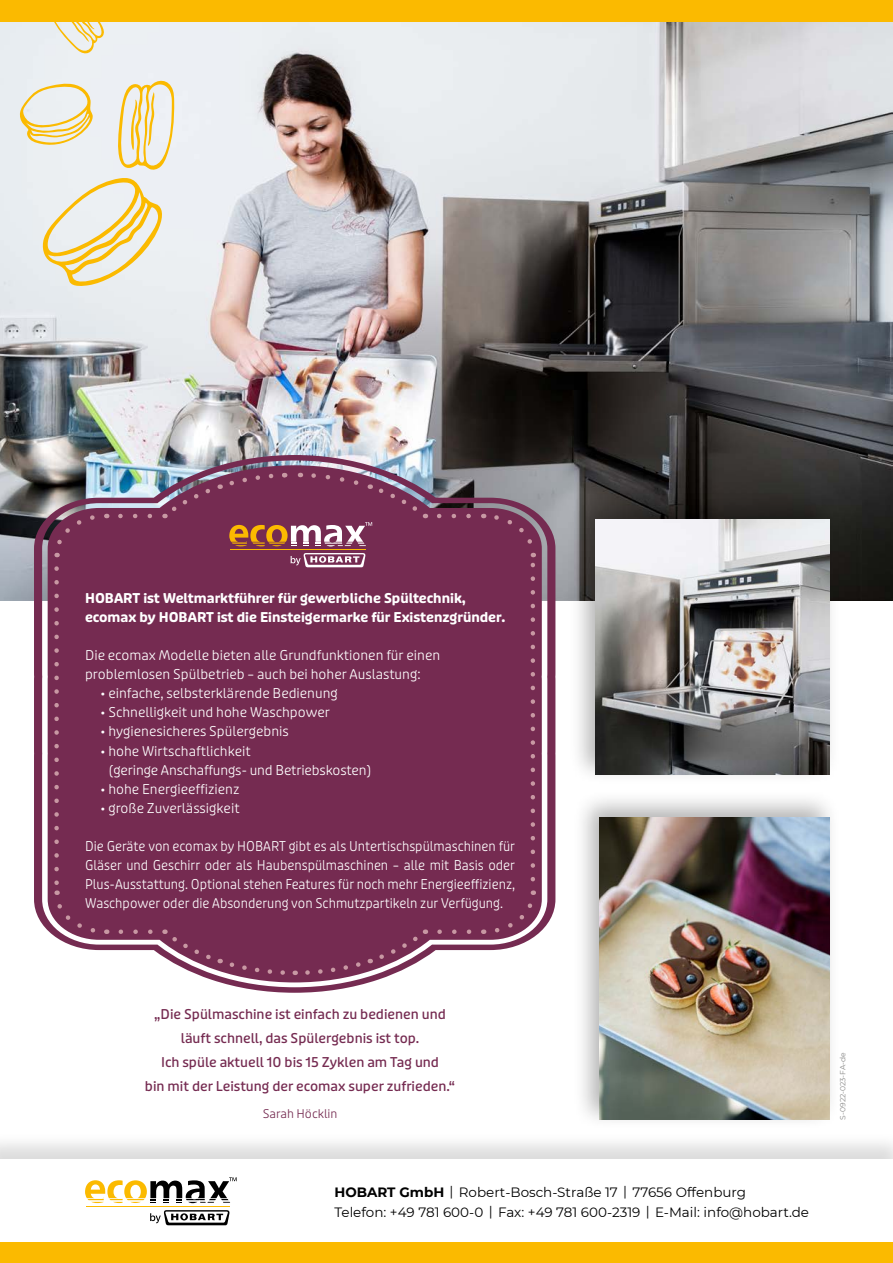
<style>
.page{position:relative;width:893px;height:1263px;background:#fff}
.page>*{position:absolute;margin:0;border:0;box-sizing:border-box;transform-origin:0 0}
.t1{font:300 13.5px/19px "Puffin Display Soft";color:#fff}
.t2{font:300 13.5px/19px "Puffin Display Soft";color:#fff;text-align:justify;scale:.94 1}
.t3{font:13.5px/24px "Puffin Display Soft Medm";color:#752b51;text-align:center}
.t4{font:13.5px/20.2px "Montserrat";color:#000}
.t5{font:700 13.5px/19px "Puffin Display Soft";color:#fff}
.t6{font:300 12px "Puffin Display Soft";color:#752b51}
.t7{font:7.5px "Montserrat";color:#878786}
.s1{font-weight:700}
</style>
<div class="page">
<img style="left:0;top:21px;width:893px;height:580px">
<svg style="left:34px;top:455px;width:521px;height:538px"></svg>
<svg style="left:48px;top:465px;width:494px;height:517px;fill:#752b51"></svg>
<svg style="left:114px;top:514px;width:36px;height:4px"></svg>
<svg style="left:121px;top:929px;width:36px;height:5px"></svg>
<svg style="left:440px;top:929px;width:36px;height:5px"></svg>
<svg style="left:432px;top:514px;width:37px;height:4px"></svg>
<svg style="left:163px;top:485px;width:51px;height:33px"></svg>
<svg style="left:52px;top:512px;width:46px;height:45px"></svg>
<div style="left:54px;top:568px;width:53px;height:368px;background:#752b51"></div>
<svg style="left:164px;top:929px;width:132px;height:48px"></svg>
<svg style="left:303px;top:929px;width:123px;height:48px"></svg>
<svg style="left:492px;top:890px;width:45px;height:45px"></svg>
<svg style="left:531px;top:553px;width:4px;height:326px"></svg>
<svg style="left:483px;top:511px;width:53px;height:36px"></svg>
<div style="left:0;top:1132px;width:893px;height:126px;background:#000;opacity:.14"></div>
<div style="left:0;top:1159px;width:893px;height:97px;background:#fff"></div>
<hr style="left:87px;top:1206px;width:143px;height:1px;background:#fbba00">
<svg style="left:150px;top:1210px;width:80px;height:15px"></svg>
<svg style="left:85px;top:1177px;width:152px;height:26px"></svg>
<hr style="left:231px;top:549px;width:135px;height:1px;background:#fbba00">
<svg style="left:291px;top:553px;width:75px;height:14px"></svg>
<svg style="left:220px;top:470px;width:206px;height:76px"></svg>
<svg style="left:19px;top:78px;width:155px;height:209px"></svg>
<svg style="left:49px;top:21px;width:56px;height:36px"></svg>
<div style="left:568px;top:491px;width:273px;height:294px;background:#000;opacity:.3"></div>
<img style="left:596px;top:519px;width:233px;height:255px">
<div style="left:0;top:0;width:893px;height:21px;background:#fbba00"></div>
<div style="left:0;top:1242px;width:893px;height:21px;background:#fbba00"></div>
<div style="left:573px;top:790px;width:268px;height:340px;background:#000;opacity:.3"></div>
<img style="left:600px;top:817px;width:229px;height:303px">
<p class="t5" style="left:85px;top:589px;width:422px">HOBART ist Weltmarktführer für gewerbliche Spültechnik, ecomax by HOBART ist die Einsteigermarke für Existenzgründer.</p>
<p class="t1" style="left:85px;top:646px;width:357px">Die ecomax Modelle bieten alle Grundfunktionen für einen problemlosen Spülbetrieb – auch bei hoher Auslastung:</p>
<p class="t1" style="left:101px;top:684px;width:239px">• einfache, selbsterklärende Bedienung</p>
<p class="t1" style="left:101px;top:703px;width:231px">• Schnelligkeit und hohe Waschpower</p>
<p class="t1" style="left:101px;top:722px;width:190px">• hygienesicheres Spülergebnis</p>
<p class="t1" style="left:108px;top:741px;width:265px;text-indent:-8px">• hohe Wirtschaftlichkeit<br>(geringe Anschaffungs- und Betriebskosten)</p>
<p class="t1" style="left:101px;top:780px;width:141px">• hohe Energieeffizienz</p>
<p class="t1" style="left:101px;top:799px;width:141px">• große Zuverlässigkeit</p>
<p class="t2" style="left:85px;top:837px;width:459px">Die Geräte von ecomax by HOBART gibt es als Untertischspülmaschinen für Gläser und Geschirr oder als Haubenspülmaschinen – alle mit Basis oder Plus-Ausstattung. Optional stehen Features für noch mehr Energieeffizienz, Waschpower oder die Absonderung von Schmutzpartikeln zur Verfügung.</p>
<p class="t3" style="left:145px;top:1002px;width:312px">„Die Spülmaschine ist einfach zu bedienen und läuft schnell, das Spülergebnis ist top.<br>Ich spüle aktuell 10 bis 15 Zyklen am Tag und<br>bin mit der Leistung der ecomax super zufrieden.“</p>
<p class="t6" style="left:263px;top:1106px;width:76px">Sarah Höcklin</p>
<p class="t4" style="left:334px;top:1181px;width:476px"><span class="s1">HOBART GmbH</span> | Robert-Bosch-Straße 17 | 77656 Offenburg<br>Telefon: +49 781 600-0 | Fax: +49 781 600-2319 | E-Mail: info@hobart.de</p>
<p class="t7" style="left:838px;top:1120px;width:69px;rotate:-90deg">S-0922-023-FA-de</p>
</div>
